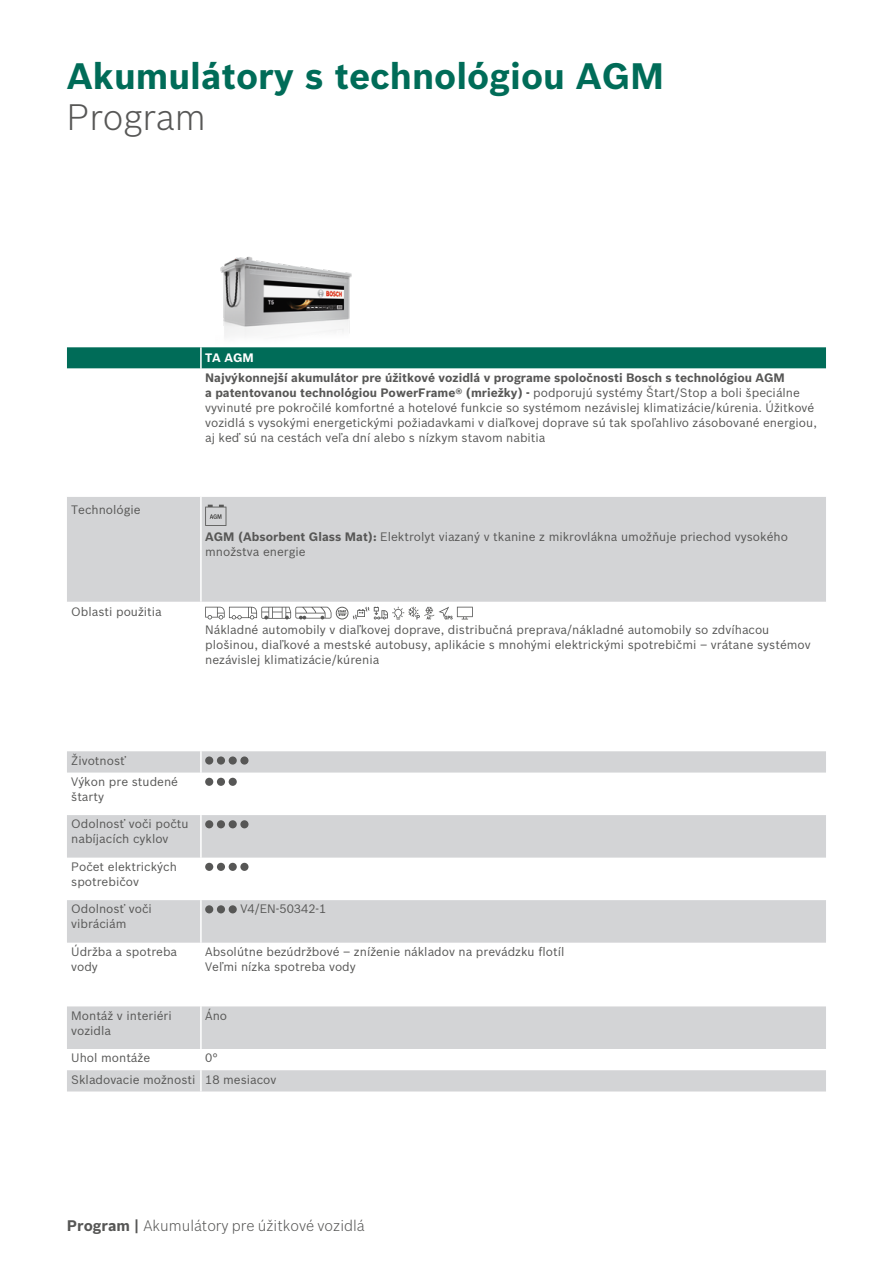
<style>
.page{position:relative;width:893px;height:1263px;background:#fff}
.page>*{position:absolute;margin:0;border:0;box-sizing:border-box;transform-origin:0 0}
.t1{font:700 36px "Bosch Sans";color:#006c58}
.t2{font:300 36px "Bosch Sans";color:#575756}
.t3{font:300 15px "Bosch Sans";color:#575756}
.t4{font:12px/15px "Bosch Sans";color:#575756}
.t5{font:700 12px "Bosch Sans";color:#fff}
.s1{font-weight:700}
</style>
<div class="page">
<svg style="left:67px;top:347px;width:759px;height:22px"></svg>
<svg style="left:67px;top:497px;width:759px;height:594px"></svg>
<div style="left:67px;top:815px;width:759px;height:43px;background:#d3d4d6"></div>
<hr style="left:200px;top:347px;width:2px;height:22px;background:#fff">
<hr style="left:200px;top:497px;width:2px;height:105px;background:#fff">
<hr style="left:67px;top:602px;width:134px;height:1px;background:#fff">
<hr style="left:200px;top:603px;width:2px;height:148px;background:#fff">
<hr style="left:201px;top:602px;width:625px;height:1px;background:#fff">
<hr style="left:200px;top:751px;width:2px;height:21px;background:#fff">
<hr style="left:200px;top:772px;width:2px;height:43px;background:#fff">
<hr style="left:200px;top:815px;width:2px;height:43px;background:#fff">
<hr style="left:200px;top:858px;width:2px;height:42px;background:#fff">
<hr style="left:200px;top:900px;width:2px;height:43px;background:#fff">
<hr style="left:200px;top:943px;width:2px;height:63px;background:#fff">
<hr style="left:200px;top:1006px;width:2px;height:43px;background:#fff">
<hr style="left:200px;top:1049px;width:2px;height:21px;background:#fff">
<hr style="left:200px;top:1070px;width:2px;height:21px;background:#fff">
<svg style="left:205px;top:505px;width:21px;height:21px"></svg>
<svg style="left:205px;top:607px;width:268px;height:13px"></svg>
<div style="left:205px;top:756px;width:8px;height:9px;background:#575756;border-radius:50%"></div>
<div style="left:217px;top:756px;width:8px;height:9px;background:#575756;border-radius:50%"></div>
<div style="left:229px;top:756px;width:8px;height:9px;background:#575756;border-radius:50%"></div>
<div style="left:240px;top:756px;width:8px;height:9px;background:#575756;border-radius:50%"></div>
<div style="left:205px;top:778px;width:8px;height:8px;background:#575756;border-radius:50%"></div>
<div style="left:217px;top:778px;width:8px;height:8px;background:#575756;border-radius:50%"></div>
<div style="left:229px;top:778px;width:8px;height:8px;background:#575756;border-radius:50%"></div>
<div style="left:205px;top:820px;width:8px;height:8px;background:#575756;border-radius:50%"></div>
<div style="left:217px;top:820px;width:8px;height:8px;background:#575756;border-radius:50%"></div>
<div style="left:229px;top:820px;width:8px;height:8px;background:#575756;border-radius:50%"></div>
<div style="left:240px;top:820px;width:8px;height:8px;background:#575756;border-radius:50%"></div>
<div style="left:205px;top:863px;width:8px;height:8px;background:#575756;border-radius:50%"></div>
<div style="left:217px;top:863px;width:8px;height:8px;background:#575756;border-radius:50%"></div>
<div style="left:229px;top:863px;width:8px;height:8px;background:#575756;border-radius:50%"></div>
<div style="left:240px;top:863px;width:8px;height:8px;background:#575756;border-radius:50%"></div>
<div style="left:205px;top:905px;width:8px;height:8px;background:#575756;border-radius:50%"></div>
<div style="left:217px;top:905px;width:8px;height:8px;background:#575756;border-radius:50%"></div>
<div style="left:229px;top:905px;width:8px;height:8px;background:#575756;border-radius:50%"></div>
<img style="left:220px;top:256px;width:132px;height:81px">
<p class="t1" style="left:67px;top:49px;width:599px">Akumulátory s technológiou AGM</p>
<p class="t2" style="left:67px;top:92px;width:140px">Program</p>
<p class="t4" style="left:71px;top:501px;width:71px">Technológie</p>
<p class="t4" style="left:71px;top:603px;width:92px">Oblasti použitia</p>
<p class="t5" style="left:205px;top:349px;width:50px">TA AGM</p>
<p class="t4" style="left:205px;top:369px;width:613px"><span class="s1">Najvýkonnejší akumulátor pre úžitkové vozidlá v programe spoločnosti Bosch s technológiou AGM<br>a patentovanou technológiou PowerFrame® (mriežky) -</span> podporujú systémy Štart/Stop a boli špeciálne vyvinuté pre pokročilé komfortné a hotelové funkcie so systémom nezávislej klimatizácie/kúrenia. Úžitkové vozidlá s vysokými energetickými požiadavkami v diaľkovej doprave sú tak spoľahlivo zásobované energiou, aj keď sú na cestách veľa dní alebo s nízkym stavom nabitia</p>
<p class="t4" style="left:205px;top:528px;width:584px"><span class="s1">AGM (Absorbent Glass Mat):</span> Elektrolyt viazaný v tkanine z mikrovlákna umožňuje priechod vysokého množstva energie</p>
<p class="t4" style="left:205px;top:622px;width:607px">Nákladné automobily v diaľkovej doprave, distribučná preprava/nákladné automobily so zdvíhacou plošinou, diaľkové a mestské autobusy, aplikácie s mnohými elektrickými spotrebičmi – vrátane systémov nezávislej klimatizácie/kúrenia</p>
<p class="t4" style="left:71px;top:752px;width:56px">Životnosť</p>
<p class="t4" style="left:71px;top:773px;width:108px">Výkon pre studené štarty</p>
<p class="t4" style="left:71px;top:816px;width:119px">Odolnosť voči počtu nabíjacích cyklov</p>
<p class="t4" style="left:71px;top:858px;width:107px">Počet elektrických spotrebičov</p>
<p class="t4" style="left:71px;top:901px;width:82px">Odolnosť voči vibráciám</p>
<p class="t4" style="left:240px;top:901px;width:88px">V4/EN-50342-1</p>
<p class="t4" style="left:71px;top:943px;width:107px">Údržba a spotreba vody</p>
<p class="t4" style="left:205px;top:943px;width:361px">Absolútne bezúdržbové – zníženie nákladov na prevádzku flotíl</p>
<p class="t4" style="left:205px;top:958px;width:152px">Veľmi nízka spotreba vody</p>
<p class="t4" style="left:71px;top:1007px;width:102px">Montáž v interiéri vozidla</p>
<p class="t4" style="left:205px;top:1007px;width:24px">Áno</p>
<p class="t4" style="left:71px;top:1049px;width:80px">Uhol montáže</p>
<p class="t4" style="left:205px;top:1049px;width:14px">0°</p>
<p class="t4" style="left:71px;top:1071px;width:126px">Skladovacie možnosti</p>
<p class="t4" style="left:205px;top:1071px;width:73px">18 mesiacov</p>
<p class="t3" style="left:67px;top:1215px;width:299px"><span class="s1">Program |</span> Akumulátory pre úžitkové vozidlá</p>
</div>
